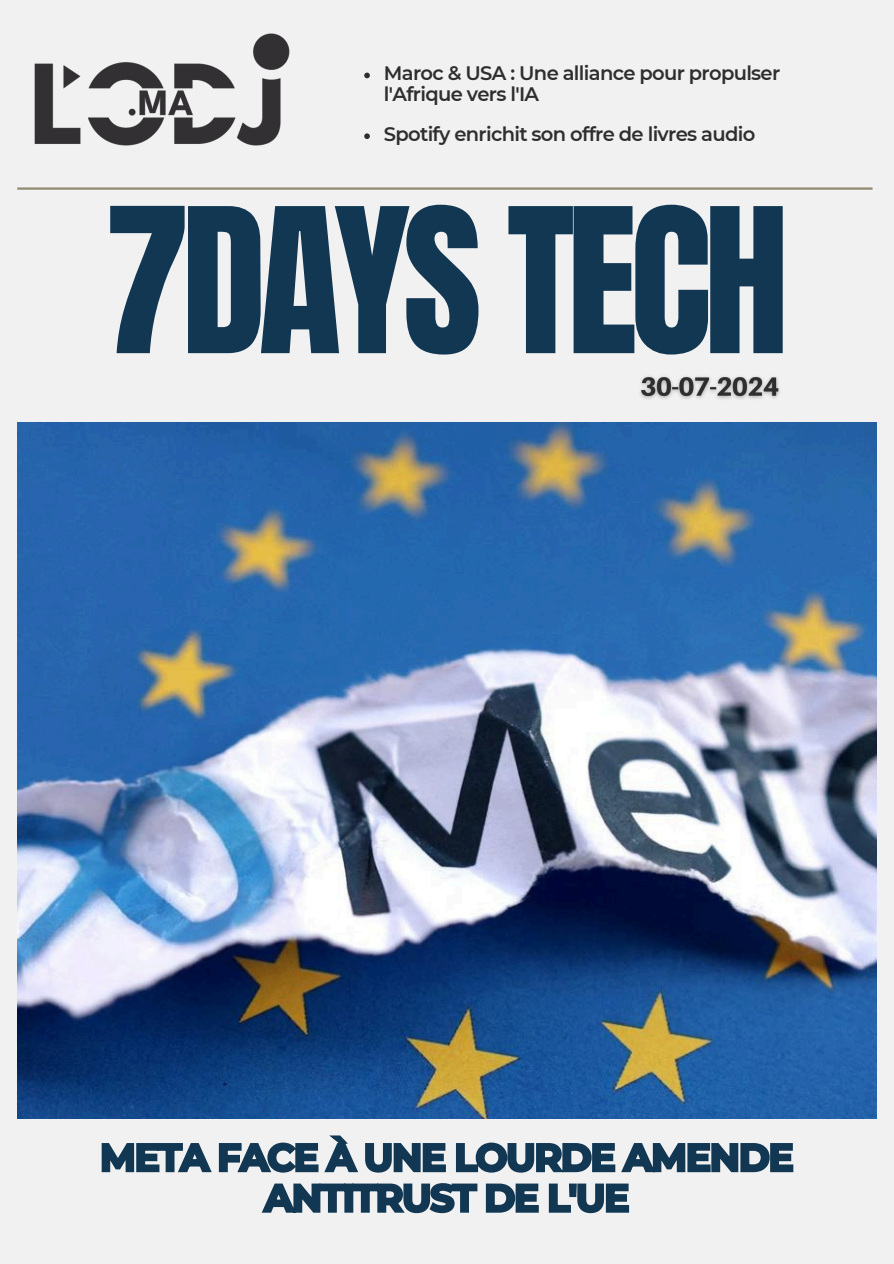
<style>
.page{position:relative;width:894px;height:1264px;background:#fff}
.page>*{position:absolute;margin:0;border:0;box-sizing:border-box;transform-origin:0 0}
.t1{font:171.15px "Anton";letter-spacing:-.045em;color:#123753}
.t2{font:700 37.65px/40.5px "Montserrat";letter-spacing:-.035em;color:#123753;text-align:center}
.t3{font:600 19.5px/20.2px "Montserrat";letter-spacing:-.035em;color:#2e2e2e}
</style>
<div class="page">
<div style="left:0;top:0;width:893px;height:1263px;background:#f1f1f1"></div>
<img style="left:17px;top:423px;width:859px;height:695px">
<hr style="left:17px;top:187px;width:855px;height:3px;background:#908a71">
<img style="left:34px;top:33px;width:256px;height:113px">
<img style="left:640px;top:376px;width:140px;height:23px">
<svg style="left:101px;top:1135px;width:693px;height:38px"></svg>
<svg style="left:261px;top:1183px;width:369px;height:31px"></svg>
<svg style="left:364px;top:73px;width:6px;height:5px"></svg>
<svg style="left:364px;top:133px;width:6px;height:6px"></svg>
<h1 class="t3" style="left:384px;top:63px;width:398px">Maroc &amp; USA : Une alliance pour propulser l'Afrique vers l'IA</h1>
<h2 class="t3" style="left:384px;top:124px;width:373px">Spotify enrichit son offre de livres audio</h2>
<p class="t1" style="left:104px;top:158px;width:686px">7DAYS TECH</p>
<p class="t2" style="left:100px;top:1136px;width:695px">META FACE À UNE LOURDE AMENDE<br>ANTITRUST DE L'UE</p>
</div>
